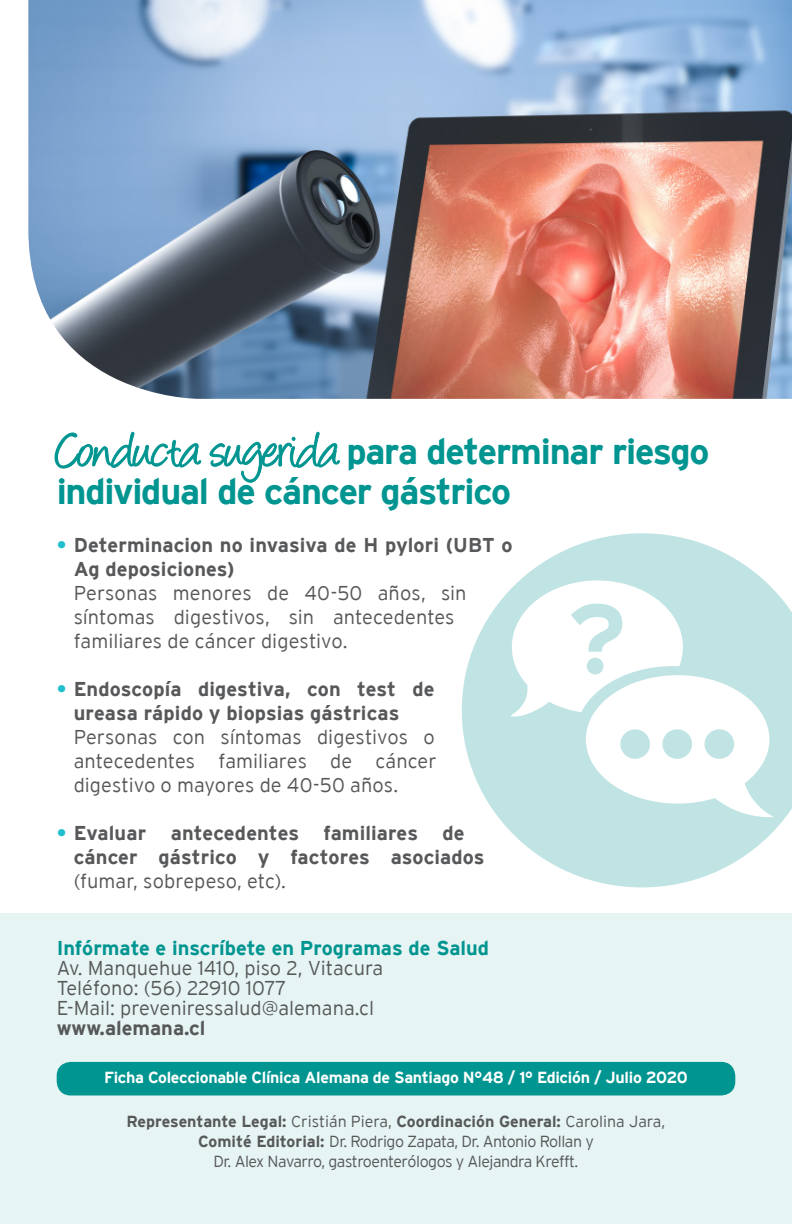
<style>
.page{position:relative;width:792px;height:1224px;background:#fff}
.page>*{position:absolute;margin:0;border:0;box-sizing:border-box;transform-origin:0 0}
.t1{font:700 36px/40px "Interstate";letter-spacing:-.035em;color:#009590}
.t2{font:300 20px/24px "Interstate";color:#57585a}
.t3{font:700 20px/24px "Interstate";color:#57585a}
.t4{font:700 20px "Interstate";color:#009590}
.t5{font:300 16px/20px "Interstate";letter-spacing:-.03em;color:#57585a;text-align:center}
.t6{font:700 16px "Interstate";letter-spacing:-.02em;color:#fff}
.s1{font-family:"Angelina";font-weight:400;font-size:56px}
.s2{color:#21bece}
.s3{font-weight:700}
</style>
<div class="page">
<div style="left:0;top:914px;width:792px;height:310px;background:#e6f4f4"></div>
<div style="left:57px;top:1062px;width:678px;height:33px;background:#009590;border-radius:14px"></div>
<svg style="left:54px;top:431px;width:148px;height:38px"></svg>
<svg style="left:209px;top:431px;width:131px;height:52px"></svg>
<img style="left:28px;top:0;width:764px;height:399px">
<svg style="left:462px;top:533px;width:330px;height:354px;fill:#c0e4e3"></svg>
<svg style="left:510px;top:580px;width:264px;height:238px"></svg>
<h1 class="t1" style="left:57px;top:431px;width:654px"><span class="s1">Conducta sugerida</span> para determinar riesgo individual de cáncer gástrico</h1>
<p class="t3" style="left:74px;top:532px;width:440px;text-indent:-17px"><span class="s2">•</span> Determinacion no invasiva de H pylori (UBT o<br>Ag deposiciones)</p>
<p class="t2" style="left:74px;top:580px;width:394px">Personas menores de 40-50 años, sin síntomas digestivos, sin antecedentes familiares de cáncer digestivo.</p>
<p class="t3" style="left:74px;top:676px;width:362px;text-indent:-17px"><span class="s2">•</span> Endoscopía digestiva, con test de ureasa rápido y biopsias gástricas</p>
<p class="t2" style="left:74px;top:724px;width:364px;text-align:justify">Personas con síntomas digestivos o antecedentes familiares de cáncer digestivo o mayores de 40-50 años.</p>
<p class="t3" style="left:74px;top:820px;width:413px;text-indent:-17px"><span class="s2">•</span> Evaluar antecedentes familiares de cáncer gástrico y factores asociados</p>
<p class="t2" style="left:74px;top:868px;width:214px">(fumar, sobrepeso, etc).</p>
<p class="t4" style="left:57px;top:936px;width:434px">Infórmate e inscríbete en Programas de Salud</p>
<p class="t2" style="left:57px;top:957px;width:328px;line-height:20px">Av. Manquehue 1410, piso 2, Vitacura<br>Teléfono: (56) 22910 1077<br>E-Mail: preveniressalud@alemana.cl</p>
<p class="t3" style="left:57px;top:1015px;width:150px">www.alemana.cl</p>
<p class="t6" style="left:104px;top:1069px;width:585px">Ficha Coleccionable Clínica Alemana de Santiago N°48 / 1° Edición / Julio 2020</p>
<p class="t5" style="left:127px;top:1112px;width:540px"><span class="s3">Representante Legal:</span> Cristián Piera, <span class="s3">Coordinación General:</span> Carolina Jara,<br><span class="s3">Comité Editorial:</span> Dr. Rodrigo Zapata, Dr. Antonio Rollan y<br>Dr. Alex Navarro, gastroenterólogos y Alejandra Krefft.</p>
</div>
